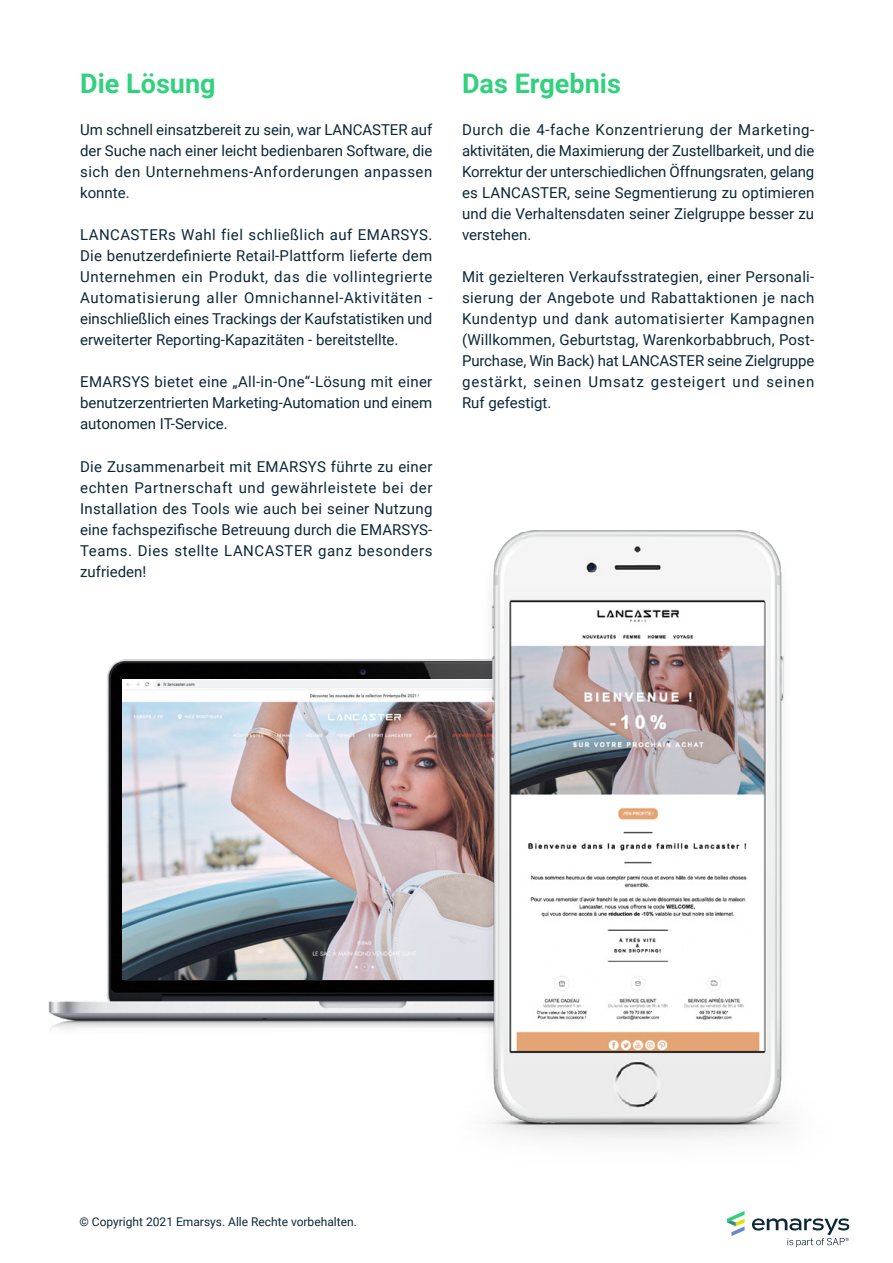
<style>
.page{position:relative;width:893px;height:1263px;background:#fff}
.page>*{position:absolute;margin:0;border:0;box-sizing:border-box;transform-origin:0 0}
.t1{font:700 27px "Roboto";color:#32d17e}
.t2{font:15px/21px "Roboto";color:#0c2838;text-align:justify}
.t3{font:12px "Roboto";color:#0c2838}
</style>
<div class="page">
<svg style="left:727px;top:1211px;width:17px;height:25px"></svg>
<svg style="left:752px;top:1218px;width:97px;height:29px"></svg>
<img style="left:48px;top:659px;width:404px;height:371px">
<img style="left:123px;top:680px;width:329px;height:299px">
<img style="left:452px;top:530px;width:336px;height:609px">
<h1 class="t1" style="left:80px;top:64px;width:137px">Die Lösung</h1>
<p class="t2" style="left:80px;top:118px;width:354px">Um schnell einsatzbereit zu sein, war LANCASTER auf der Suche nach einer leicht bedienbaren Software, die sich den Unternehmens-Anforderungen anpassen konnte.</p>
<p class="t2" style="left:80px;top:224px;width:354px">LANCASTERs Wahl fiel schließlich auf EMARSYS.<br>Die benutzerdefinierte Retail-Plattform lieferte dem Unternehmen ein Produkt, das die vollintegrierte Automatisierung aller Omnichannel-Aktivitäten - einschließlich eines Trackings der Kaufstatistiken und erweiterter Reporting-Kapazitäten - bereitstellte.</p>
<p class="t2" style="left:80px;top:371px;width:354px">EMARSYS bietet eine „All-in-One“-Lösung mit einer benutzerzentrierten Marketing-Automation und einem autonomen IT-Service.</p>
<p class="t2" style="left:80px;top:455px;width:354px">Die Zusammenarbeit mit EMARSYS führte zu einer echten Partnerschaft und gewährleistete bei der Installation des Tools wie auch bei seiner Nutzung eine fachspezifische Betreuung durch die EMARSYS-Teams. Dies stellte LANCASTER ganz besonders zufrieden!</p>
<h1 class="t1" style="left:462px;top:64px;width:160px">Das Ergebnis</h1>
<p class="t2" style="left:462px;top:118px;width:354px">Durch die 4-fache Konzentrierung der Marketing&shy;aktivitäten, die Maximierung der Zustellbarkeit, und die Korrektur der unterschiedlichen Öffnungsraten, gelang es LANCASTER, seine Segmentierung zu optimieren und die Verhaltensdaten seiner Zielgruppe besser zu verstehen.</p>
<p class="t2" style="left:462px;top:266px;width:354px">Mit gezielteren Verkaufsstrategien, einer Personali&shy;sierung der Angebote und Rabattaktionen je nach Kundentyp und dank automatisierter Kampagnen (Willkommen, Geburtstag, Warenkorbabbruch, Post-Purchase, Win Back) hat LANCASTER seine Zielgruppe gestärkt, seinen Umsatz gesteigert und seinen Ruf gefestigt.</p>
<p class="t3" style="left:80px;top:1213px;width:279px">© Copyright 2021 Emarsys. Alle Rechte vorbehalten.</p>
</div>
